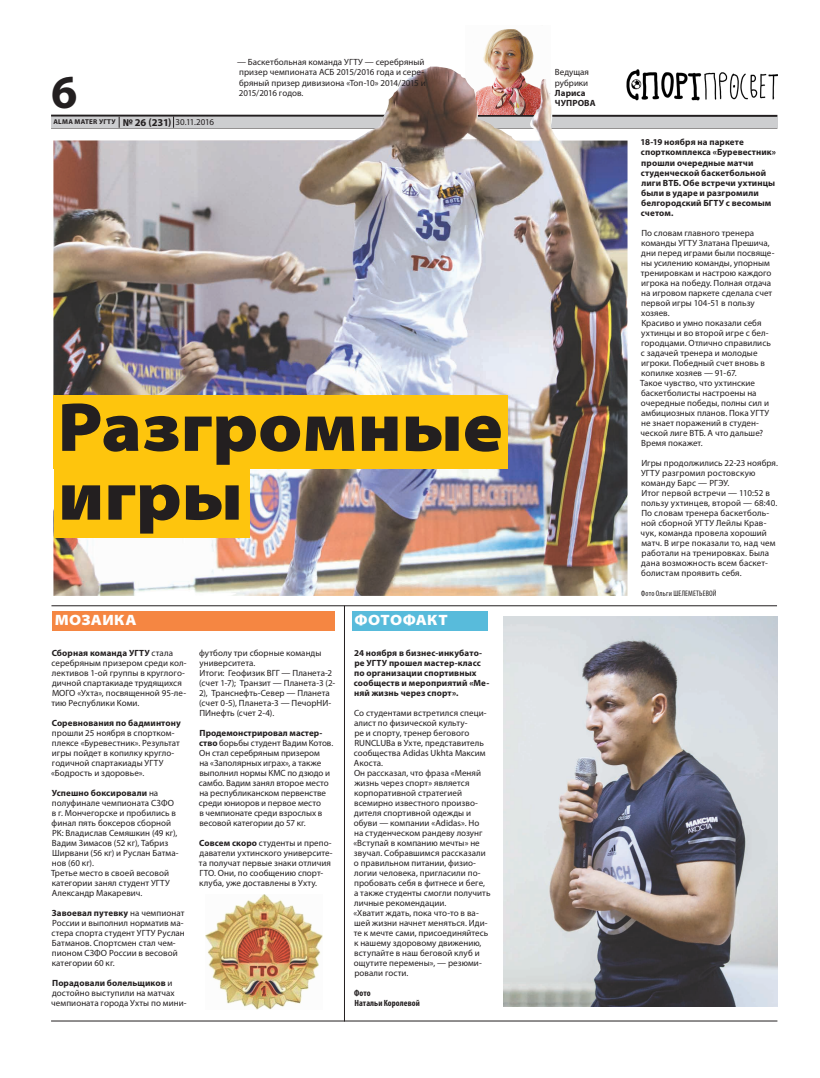
<style>
.page{position:relative;width:820px;height:1078px;background:#fff}
.page>*{position:absolute;margin:0;border:0;box-sizing:border-box;transform-origin:0 0}
.t1{font:900 semi-expanded 69.6px/68.7px "Myriad Pro";color:#231f20}
.t2{font:700 47.4px "Myriad Pro";color:#231f20}
.t3{font:900 semi-expanded 15px "Myriad Pro";letter-spacing:.02em;color:#fff}
.t4{font:9px/10px "Myriad Pro";letter-spacing:.005em;color:#231f20}
.t5{font:700 9px/10px "Myriad Pro";letter-spacing:.01em;color:#231f20}
.t6{font:700 condensed 9px/10px "Myriad Pro";letter-spacing:.005em;color:#231f20}
.t7{font:condensed 8px "Myriad Pro";letter-spacing:.02em;color:#231f20}
.t8{font:700 7px "Myriad Pro";letter-spacing:.04em;color:#231f20}
.s1{font-size:10.5px}
.s2{font-weight:400;font-size:9px}
.s3{font-weight:700}
</style>
<div class="page">
<hr style="left:51px;top:128px;width:726px;height:1px;background:#231f20">
<hr style="left:51px;top:115px;width:726px;height:2px;background:#231f20">
<div style="left:51px;top:117px;width:726px;height:11px;background:#cdced0"></div>
<hr style="left:51px;top:1020px;width:726px;height:1px;background:#231f20">
<img style="left:483px;top:29px;width:51px;height:37px">
<img style="left:627px;top:69px;width:150px;height:32px">
<div style="left:52px;top:611px;width:282px;height:19px;background:#f58642"></div>
<div style="left:352px;top:611px;width:136px;height:19px;background:#58bbdb"></div>
<hr style="left:51px;top:605px;width:725px;height:1px;background:#231f20">
<img style="left:53px;top:66px;width:574px;height:529px">
<hr style="left:344px;top:605px;width:1px;height:416px;background:#231f20">
<img style="left:503px;top:616px;width:274px;height:389px">
<img style="left:206px;top:894px;width:116px;height:115px">
<div style="left:54px;top:395px;width:454px;height:74px;background:#fec50d"></div>
<div style="left:54px;top:464px;width:195px;height:73px;background:#fec50d"></div>
<h2 class="t2" style="left:51px;top:61px;width:28px">6</h2>
<p class="t8" style="left:53px;top:117px;width:162px">ALMA MATER УГТУ <span class="s1">№ 26 (231)</span> <span class="s2">30.11.2016</span></p>
<p class="t4" style="left:237px;top:57px;width:190px">— Баскетбольная команда УГТУ — серебряный призер чемпионата АСБ 2015/2016 года и сере&shy;бряный призер дивизиона «Топ-10» 2014/2015 и 2015/2016 годов.</p>
<h1 class="t1" style="left:58px;top:393px;width:446px">Разгромные игры</h1>
<h3 class="t3" style="left:55px;top:611px;width:83px">МОЗАИКА</h3>
<h3 class="t3" style="left:354px;top:611px;width:95px">ФОТОФАКТ</h3>
<p class="t4" style="left:52px;top:647px;width:137px"><span class="s3">Сборная команда УГТУ</span> стала серебряным призером среди кол&shy;лективов 1-ой группы в круглого&shy;дичной спартакиаде трудящихся<br>МОГО «Ухта», посвященной 95-ле&shy;тию Республики Коми.</p>
<p class="t5" style="left:52px;top:717px;width:131px">Соревнования по бадминтону</p>
<p class="t4" style="left:51px;top:727px;width:130px">прошли 25 ноября в спортком&shy;плексе «Буревестник». Результат игры пойдет в копилку кругло&shy;годичной спартакиады УГТУ «Бодрость и здоровье».</p>
<p class="t4" style="left:51px;top:787px;width:129px"><span class="s3">Успешно боксировали</span> на полуфинале чемпионата СЗФО в г. Мончегорске и пробились в финал пять боксеров сборной<br>РК: Владислав Семяшкин (49 кг),<br>Вадим Зимасов (52 кг), Табриз<br>Ширвани (56 кг) и Руслан Батма&shy;нов (60 кг).<br>Третье место в своей весовой категории занял студент УГТУ<br>Александр Макаревич.</p>
<p class="t4" style="left:51px;top:907px;width:135px"><span class="s3">Завоевал путевку</span> на чемпионат<br>России и выполнил норматив ма&shy;стера спорта студент УГТУ Руслан<br>Батманов. Спортсмен стал чем&shy;пионом СЗФО России в весовой категории 60 кг.</p>
<p class="t4" style="left:51px;top:977px;width:137px"><span class="s3">Порадовали болельщиков</span> и достойно выступили на матчах чемпионата города Ухты по мини-</p>
<p class="t4" style="left:199px;top:647px;width:138px">футболу три сборные команды университета.<br>Итоги: Геофизик ВГГ — Планета-2 (счет 1-7); Транзит — Планета-3 (2-<br>2), Транснефть-Север — Планета (счет 0-5), Планета-3 — ПечорНИ-<br>ПИнефть (счет 2-4).</p>
<p class="t4" style="left:199px;top:727px;width:136px"><span class="s3">Продемонстрировал мастер&shy;ство</span> борьбы студент Вадим Котов.<br>Он стал серебряным призером<br>на «Заполярных играх», а также выполнил нормы КМС по дзюдо и самбо. Вадим занял второе место на республиканском первенстве среди юниоров и первое место<br>в чемпионате среди взрослых в весовой категории до 57 кг.</p>
<p class="t4" style="left:199px;top:837px;width:135px"><span class="s3">Совсем скоро</span> студенты и препо&shy;даватели ухтинского университе&shy;та получат первые знаки отличия<br>ГТО. Они, по сообщению спорт&shy;клуба, уже доставлены в Ухту.</p>
<p class="t5" style="left:353px;top:647px;width:137px">24 ноября в бизнес-инкубато&shy;ре УГТУ прошел мастер-класс по организации спортивных сообществ и мероприятий «Ме&shy;няй жизнь через спорт».</p>
<p class="t4" style="left:353px;top:707px;width:139px">Со студентами встретился специ&shy;алист по физической культу-<br>ре и спорту, тренер бегового<br>RUNCLUBа в Ухте, представитель сообщества Adidas Ukhta Максим<br>Акоста.<br>Он рассказал, что фраза «Меняй жизнь через спорт» является корпоративной стратегией всемирно известного произво&shy;дителя спортивной одежды и обуви — компании «Adidas». Но<br>на студенческом рандеву лозунг «Вступай в компанию мечты» не звучал. Собравшимся рассказали о правильном питании, физио&shy;логии человека, пригласили по&shy;пробовать себя в фитнесе и беге, а также студенты смогли получить личные рекомендации.<br>«Хватит ждать, пока что-то в ва&shy;шей жизни начнет меняться. Иди&shy;те к мечте сами, присоединяйтесь к нашему здоровому движению, вступайте в наш беговой клуб и ощутите перемены», — резюми&shy;ровали гости.</p>
<p class="t6" style="left:354px;top:987px;width:67px">Фото<br>Натальи Королевой</p>
<p class="t4" style="left:554px;top:67px;width:35px">Ведущая рубрики</p>
<p class="t5" style="left:554px;top:87px;width:42px">Лариса<br>ЧУПРОВА</p>
<p class="t5" style="left:640px;top:137px;width:137px">18-19 ноября на паркете спорткомплекса «Буревестник» прошли очередные матчи студенческой баскетбольной лиги ВТБ. Обе встречи ухтинцы были в ударе и разгромили белгородский БГТУ с весомым счетом.</p>
<p class="t4" style="left:640px;top:227px;width:136px">По словам главного тренера команды УГТУ Златана Прешича, дни перед играми были посвяще&shy;ны усилению команды, упорным тренировкам и настрою каждого игрока на победу. Полная отдача на игровом паркете сделала счет первой игры 104-51 в пользу хозяев.<br>Красиво и умно показали себя ухтинцы и во второй игре с бел&shy;городцами. Отлично справились с задачей тренера и молодые игроки. Победный счет вновь в копилке хозяев — 91-67.<br>Такое чувство, что ухтинские баскетболисты настроены на очередные победы, полны сил и амбициозных планов. Пока УГТУ не знает поражений в студен&shy;ческой лиге ВТБ. А что дальше?<br>Время покажет.</p>
<p class="t4" style="left:640px;top:457px;width:139px">Игры продолжились 22-23 ноября.<br>УГТУ разгромил ростовскую команду Барс — РГЭУ.<br>Итог первой встречи — 110:52 в пользу ухтинцев, второй — 68:40.<br>По словам тренера баскетболь&shy;ной сборной УГТУ Лейлы Крав&shy;чук, команда провела хороший матч. В игре показали то, над чем работали на тренировках. Была дана возможность всем баскет&shy;болистам проявить себя.</p>
<p class="t7" style="left:641px;top:588px;width:77px">Фото Ольги ШЕЛЕМЕТЬЕВОЙ</p>
</div>
